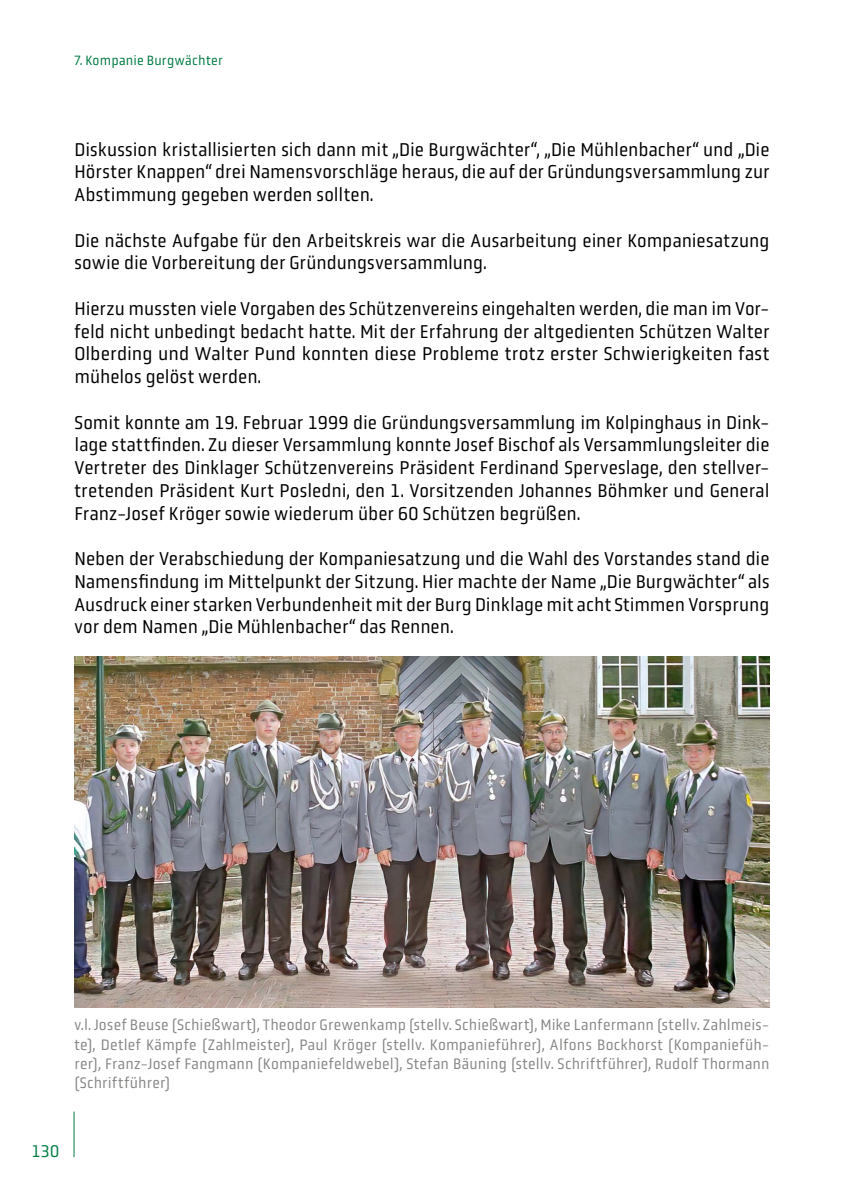
<style>
.page{position:relative;width:844px;height:1191px;background:#fff}
.page>*{position:absolute;margin:0;border:0;box-sizing:border-box;transform-origin:0 0}
.t1{font:19.25px/22.8px "Obvia Narrow";color:#000;text-align:justify}
.t2{font:17.5px "Obvia Narrow";color:#007b42}
.t3{font:15.75px/19.2px "Obvia Narrow";letter-spacing:.02em;color:#878786;text-align:justify}
.t4{font:14px "Obvia Narrow";letter-spacing:.02em;color:#007b42}
</style>
<div class="page">
<hr style="left:74px;top:1111px;width:1px;height:46px;background:#007b42">
<img style="left:74px;top:656px;width:695px;height:351px">
<p class="t4" style="left:74px;top:52px;width:150px">7. Kompanie Burgwächter</p>
<p class="t1" style="left:74px;top:138px;width:696px">Diskussion kristallisierten sich dann mit „Die Burgwächter“, „Die Mühlenbacher“ und „Die Hörster Knappen“ drei Namensvorschläge heraus, die auf der Gründungsversammlung zur Abstimmung gegeben werden sollten.</p>
<p class="t1" style="left:74px;top:229px;width:696px">Die nächste Aufgabe für den Arbeitskreis war die Ausarbeitung einer Kompaniesatzung sowie die Vorbereitung der Gründungsversammlung.</p>
<p class="t1" style="left:74px;top:297px;width:696px">Hierzu mussten viele Vorgaben des Schützenvereins eingehalten werden, die man im Vor&shy;feld nicht unbedingt bedacht hatte. Mit der Erfahrung der altgedienten Schützen Walter Olberding und Walter Pund konnten diese Probleme trotz erster Schwierigkeiten fast mühelos gelöst werden.</p>
<p class="t1" style="left:74px;top:411px;width:696px">Somit konnte am 19. Februar 1999 die Gründungsversammlung im Kolpinghaus in Dink&shy;lage stattfinden. Zu dieser Versammlung konnte Josef Bischof als Versammlungsleiter die Vertreter des Dinklager Schützenvereins Präsident Ferdinand Sperveslage, den stellver&shy;tretenden Präsident Kurt Posledni, den 1. Vorsitzenden Johannes Böhmker und General Franz-Josef Kröger sowie wiederum über 60 Schützen begrüßen.</p>
<p class="t1" style="left:74px;top:547px;width:696px">Neben der Verabschiedung der Kompaniesatzung und die Wahl des Vorstandes stand die Namensfindung im Mittelpunkt der Sitzung. Hier machte der Name „Die Burgwächter“ als Ausdruck einer starken Verbundenheit mit der Burg Dinklage mit acht Stimmen Vorsprung vor dem Namen „Die Mühlenbacher“ das Rennen.</p>
<p class="t3" style="left:74px;top:1015px;width:696px">v.l. Josef Beuse (Schießwart), Theodor Grewenkamp (stellv. Schießwart), Mike Lanfermann (stellv. Zahlmeis&shy;te), Detlef Kämpfe (Zahlmeister), Paul Kröger (stellv. Kompanieführer), Alfons Bockhorst (Kompaniefüh&shy;rer), Franz-Josef Fangmann (Kompaniefeldwebel), Stefan Bäuning (stellv. Schriftführer), Rudolf Thormann (Schriftführer)</p>
<p class="t2" style="left:32px;top:1140px;width:29px">130</p>
</div>
